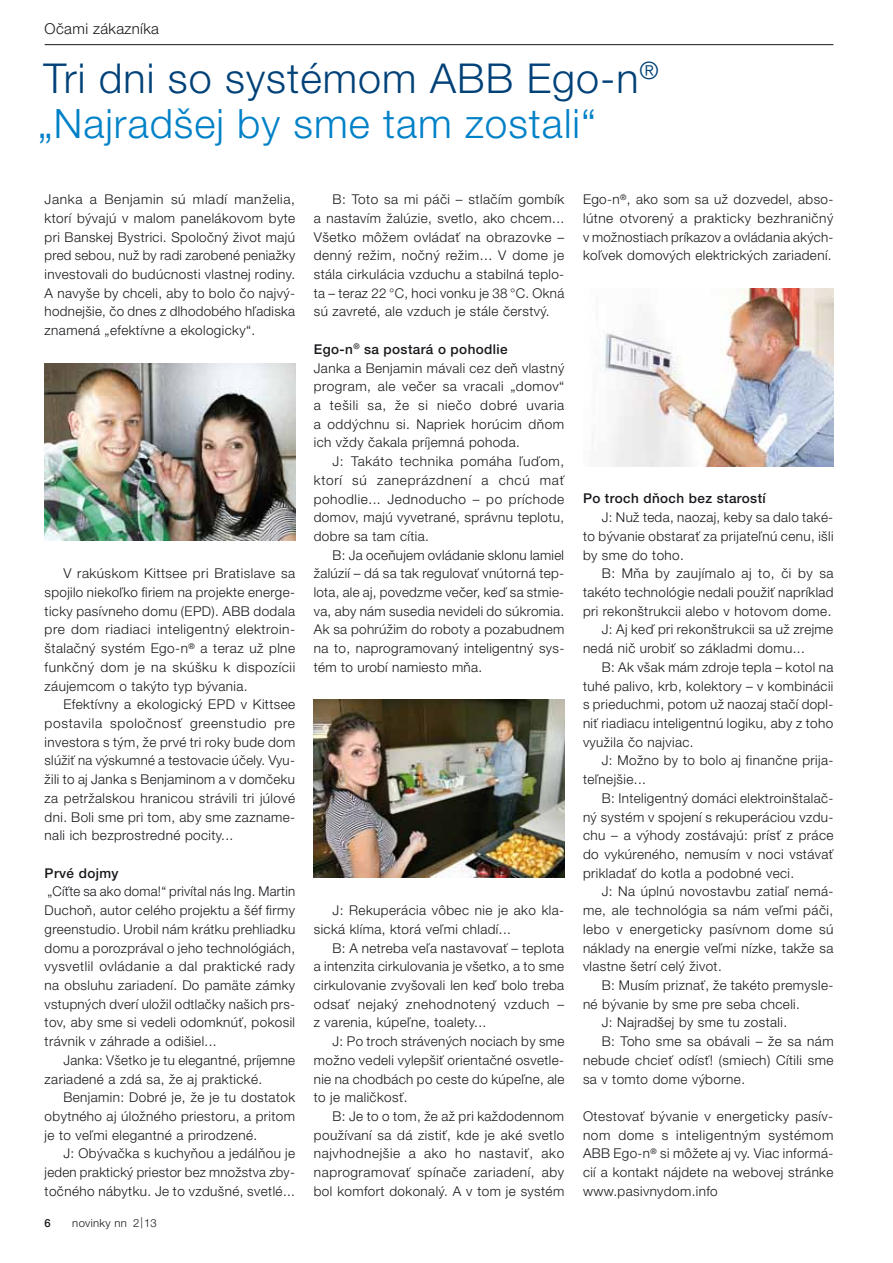
<style>
.page{position:relative;width:893px;height:1263px;background:#fff}
.page>*{position:absolute;margin:0;border:0;box-sizing:border-box;transform-origin:0 0}
.t1{font:300 41.25px "Helvetica Neue LT Pro";letter-spacing:.025em;color:#004178}
.t2{font:300 40.5px "Helvetica Neue LT Pro";letter-spacing:.025em;color:#0081c7}
.t3{font:300 15px "Helvetica Neue LT Pro";letter-spacing:.025em;color:#1a171c}
.t4{font:300 13.5px/18.8px "Helvetica Neue LT Pro";letter-spacing:.03em;color:#1a171c;text-align:justify}
.t5{font:500 13.5px "Helvetica Neue LT Pro";letter-spacing:.03em;color:#1a171c}
.t6{font:300 11.25px "Helvetica Neue LT Pro";letter-spacing:.03em;color:#1a171c}
.t7{font:500 11.25px "Helvetica Neue LT Pro";color:#1a171c}
.s1{font-weight:500}
</style>
<div class="page">
<hr style="left:45px;top:44px;width:788px;height:1px;background:#1a171c">
<img style="left:604px;top:288px;width:229px;height:178px">
<img style="left:314px;top:700px;width:250px;height:178px">
<img style="left:45px;top:363px;width:250px;height:178px">
<p class="t3" style="left:45px;top:20px;width:116px">Očami zákazníka</p>
<h1 class="t1" style="left:44px;top:53px;width:617px">Tri dni so systémom ABB Ego-n<sup>®</sup></h1>
<h2 class="t2" style="left:38px;top:99px;width:560px">„Najradšej by sme tam zostali“</h2>
<p class="t4" style="left:45px;top:190px;width:252px">Janka a Benjamin sú mladí manželia, ktorí bývajú v malom panelákovom byte pri Banskej Bystrici. Spoločný život majú pred sebou, nuž by radi zarobené peniažky investovali do budúcnosti vlastnej rodiny.<br>A navyše by chceli, aby to bolo čo najvý&shy;hodnejšie, čo dnes z dlhodobého hľadiska znamená „efektívne a ekologicky“.</p>
<p class="t4" style="left:314px;top:190px;width:252px;text-indent:19px">B: Toto sa mi páči – stlačím gombík a nastavím žalúzie, svetlo, ako chcem...<br>Všetko môžem ovládať na obrazovke – denný režim, nočný režim... V dome je stála cirkulácia vzduchu a stabilná teplo&shy;ta – teraz 22 °C, hoci vonku je 38 °C. Okná sú zavreté, ale vzduch je stále čerstvý.</p>
<p class="t4" style="left:314px;top:339px;width:252px;text-align:left"><span class="s1">Ego-n</span><sup>®</sup> <span class="s1">sa postará o pohodlie<br></span>Janka a Benjamin mávali cez deň vlastný program, ale večer sa vracali „domov“ a tešili sa, že si niečo dobré uvaria a oddýchnu si. Napriek horúcim dňom ich vždy čakala príjemná pohoda.</p>
<p class="t4" style="left:314px;top:452px;width:252px;text-indent:19px">J: Takáto technika pomáha ľuďom, ktorí sú zaneprázdnení a chcú mať pohodlie... Jednoducho – po príchode domov, majú vyvetrané, správnu teplotu, dobre sa tam cítia.</p>
<p class="t4" style="left:314px;top:545px;width:252px;text-indent:19px">B: Ja oceňujem ovládanie sklonu lamiel žalúzií – dá sa tak regulovať vnútorná tep&shy;lota, ale aj, povedzme večer, keď sa stmie&shy;va, aby nám susedia nevideli do súkromia.<br>Ak sa pohrúžim do roboty a pozabudnem na to, naprogramovaný inteligentný sys&shy;tém to urobí namiesto mňa.</p>
<p class="t4" style="left:45px;top:564px;width:252px;text-indent:19px">V rakúskom Kittsee pri Bratislave sa spojilo niekoľko firiem na projekte energe&shy;ticky pasívneho domu (EPD). ABB dodala pre dom riadiaci inteligentný elektroin&shy;štalačný systém Ego‑n<sup>®</sup> a teraz už plne funkčný dom je na skúšku k dispozícii záujemcom o takýto typ bývania.</p>
<p class="t4" style="left:45px;top:695px;width:252px;text-indent:19px">Efektívny a ekologický EPD v Kittsee postavila spoločnosť greenstudio pre investora s tým, že prvé tri roky bude dom slúžiť na výskumné a testovacie účely. Vyu&shy;žili to aj Janka s Benjaminom a v domčeku za petržalskou hranicou strávili tri júlové dni. Boli sme pri tom, aby sme zazname&shy;nali ich bezprostredné pocity...</p>
<p class="t5" style="left:45px;top:865px;width:75px">Prvé dojmy</p>
<p class="t4" style="left:45px;top:882px;width:252px">„Cíťte sa ako doma!“ privítal nás Ing. Martin Duchoň, autor celého projektu a šéf firmy greenstudio. Urobil nám krátku prehliadku domu a porozprával o jeho technológiách, vysvetlil ovládanie a dal praktické rady na obsluhu zariadení. Do pamäte zámky vstupných dverí uložil odtlačky našich prs&shy;tov, aby sme si vedeli odomknúť, pokosil trávnik v záhrade a odišiel...</p>
<p class="t4" style="left:45px;top:1050px;width:252px;text-indent:19px">Janka: Všetko je tu elegantné, príjemne zariadené a zdá sa, že aj praktické.</p>
<p class="t4" style="left:45px;top:1088px;width:252px;text-indent:19px">Benjamin: Dobré je, že je tu dostatok obytného aj úložného priestoru, a pritom je to veľmi elegantné a prirodzené.</p>
<p class="t4" style="left:45px;top:1144px;width:252px;text-indent:19px">J: Obývačka s kuchyňou a jedálňou je jeden praktický priestor bez množstva zby&shy;točného nábytku. Je to vzdušné, svetlé...</p>
<p class="t4" style="left:314px;top:901px;width:252px;text-indent:19px">J: Rekuperácia vôbec nie je ako kla&shy;sická klíma, ktorá veľmi chladí...</p>
<p class="t4" style="left:314px;top:938px;width:252px;text-indent:19px">B: A netreba veľa nastavovať – teplota a intenzita cirkulovania je všetko, a to sme cirkulovanie zvyšovali len keď bolo treba odsať nejaký znehodnotený vzduch – z varenia, kúpeľne, toalety...</p>
<p class="t4" style="left:314px;top:1032px;width:252px;text-indent:19px">J: Po troch strávených nociach by sme možno vedeli vylepšiť orientačné osvetle&shy;nie na chodbách po ceste do kúpeľne, ale to je maličkosť.</p>
<p class="t4" style="left:314px;top:1106px;width:252px;text-indent:19px">B: Je to o tom, že až pri každodennom používaní sa dá zistiť, kde je aké svetlo najvhodnejšie a ako ho nastaviť, ako naprogramovať spínače zariadení, aby bol komfort dokonalý. A v tom je systém</p>
<p class="t7" style="left:45px;top:1216px;width:8px">6</p>
<p class="t6" style="left:72px;top:1216px;width:86px">novinky nn 2|13</p>
<p class="t4" style="left:583px;top:190px;width:252px">Ego‑n<sup>®</sup>, ako som sa už dozvedel, abso&shy;lútne otvorený a prakticky bezhraničný v možnostiach príkazov a ovládania akých&shy;koľvek domových elektrických zariadení.</p>
<p class="t5" style="left:583px;top:491px;width:184px">Po troch dňoch bez starostí</p>
<p class="t4" style="left:583px;top:508px;width:252px;text-indent:19px">J: Nuž teda, naozaj, keby sa dalo také&shy;to bývanie obstarať za prijateľnú cenu, išli by sme do toho.</p>
<p class="t4" style="left:602px;top:564px;width:233px">B: Mňa by zaujímalo aj to, či by sa</p>
<p class="t4" style="left:583px;top:583px;width:252px">takéto technológie nedali použiť napríklad</p>
<p class="t4" style="left:583px;top:601px;width:250px">pri rekonštrukcii alebo v hotovom dome.</p>
<p class="t4" style="left:602px;top:620px;width:233px">J: Aj keď pri rekonštrukcii sa už zrejme</p>
<p class="t4" style="left:583px;top:639px;width:223px">nedá nič urobiť so základmi domu...</p>
<p class="t4" style="left:602px;top:657px;width:233px">B: Ak však mám zdroje tepla – kotol na</p>
<p class="t4" style="left:583px;top:676px;width:252px">tuhé palivo, krb, kolektory – v kombinácii</p>
<p class="t4" style="left:583px;top:695px;width:252px">s prieduchmi, potom už naozaj stačí dopl-</p>
<p class="t4" style="left:583px;top:713px;width:252px">niť riadiacu inteligentnú logiku, aby z toho</p>
<p class="t4" style="left:583px;top:732px;width:112px">využila čo najviac.</p>
<p class="t4" style="left:602px;top:751px;width:233px">J: Možno by to bolo aj finančne prija-</p>
<p class="t4" style="left:583px;top:770px;width:64px">teľnejšie...</p>
<p class="t4" style="left:602px;top:788px;width:233px">B: Inteligentný domáci elektroinštalač-</p>
<p class="t4" style="left:583px;top:807px;width:252px">ný systém v spojení s rekuperáciou vzdu-</p>
<p class="t4" style="left:583px;top:826px;width:252px">chu – a výhody zostávajú: prísť z práce</p>
<p class="t4" style="left:583px;top:844px;width:252px">do vykúreného, nemusím v noci vstávať</p>
<p class="t4" style="left:583px;top:863px;width:213px">prikladať do kotla a podobné veci.</p>
<p class="t4" style="left:602px;top:882px;width:233px">J: Na úplnú novostavbu zatiaľ nemá-</p>
<p class="t4" style="left:583px;top:901px;width:252px">me, ale technológia sa nám veľmi páči,</p>
<p class="t4" style="left:583px;top:919px;width:252px">lebo v energeticky pasívnom dome sú</p>
<p class="t4" style="left:583px;top:938px;width:252px">náklady na energie veľmi nízke, takže sa</p>
<p class="t4" style="left:583px;top:957px;width:140px">vlastne šetrí celý život.</p>
<p class="t4" style="left:602px;top:975px;width:233px">B: Musím priznať, že takéto premysle-</p>
<p class="t4" style="left:583px;top:994px;width:218px">né bývanie by sme pre seba chceli.</p>
<p class="t4" style="left:602px;top:1013px;width:187px">J: Najradšej by sme tu zostali.</p>
<p class="t4" style="left:602px;top:1032px;width:233px">B: Toho sme sa obávali – že sa nám</p>
<p class="t4" style="left:583px;top:1050px;width:252px">nebude chcieť odísť! (smiech) Cítili sme</p>
<p class="t4" style="left:583px;top:1069px;width:164px">sa v tomto dome výborne.</p>
<p class="t4" style="left:583px;top:1106px;width:252px">Otestovať bývanie v energeticky pasív&shy;nom dome s inteligentným systémom ABB Ego‑n<sup>®</sup> si môžete aj vy. Viac informá&shy;cií a kontakt nájdete na webovej stránke www.pasivnydom.info</p>
</div>
